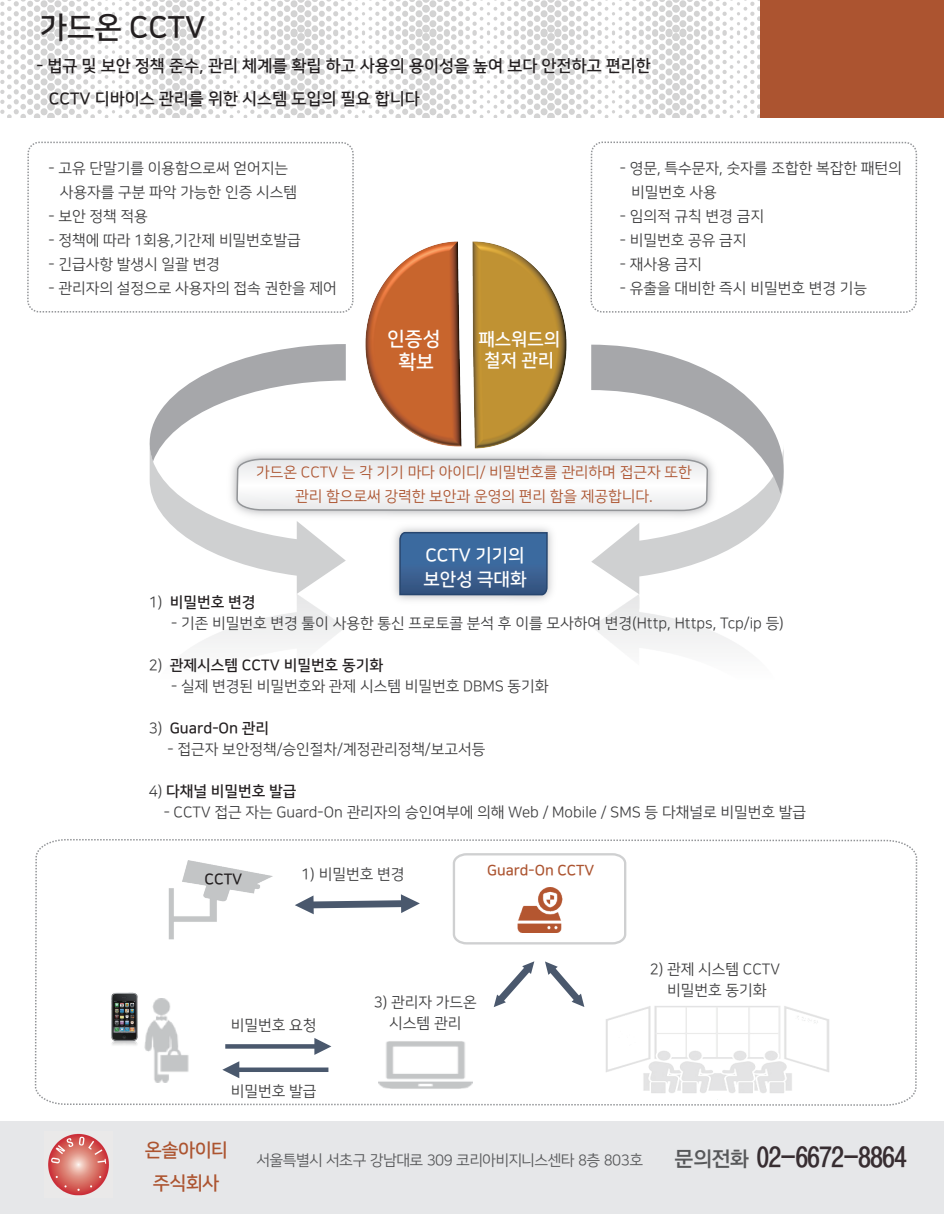
<style>
.page{position:relative;width:944px;height:1214px;background:#fff}
.page>*{position:absolute;margin:0;border:0;box-sizing:border-box;transform-origin:0 0}
.t1{font:30px "Nanum Square B";color:#231f20}
.t2{font:27px "YGO540";letter-spacing:-.01em;color:#372d31}
.t3{font:19.5px/23.4px "Nanum Square B";color:#fff;text-align:center}
.t4{font:18.75px/32.7px "Nanum Square B";letter-spacing:-.03em;color:#ac5430;text-align:center}
.t5{font:18px/21.6px "Nanum Square B";color:#fff;text-align:center}
.t6{font:16.5px/33.8px "Nanum Square B";color:#231f20}
.t7{font:15px/24px "Nanum Square R";color:#3e3e3f}
.t8{font:15px/24px "Nanum Square R";color:#ac5430;text-align:center}
.t9{font:15px "Nanum Square B";color:#231f20}
.t10{font:15px "Nanum Square R";letter-spacing:-.035em;color:#57585a}
.t11{font:14.55px "Nanum Square B";color:#ac5430}
.s1{font-family:"Nanum Square R";color:#3e3e3f}
.s2{font-size:21px;color:#57585a}
</style>
<div class="page">
<svg style="left:0;top:0;width:760px;height:117px"></svg>
<div style="left:760px;top:0;width:184px;height:117px;background:#ac5430"></div>
<div style="left:0;top:1121px;width:944px;height:93px;background:#e6e7e9"></div>
<img style="left:48px;top:1133px;width:61px;height:63px">
<img style="left:366px;top:241px;width:94px;height:103px">
<img style="left:472px;top:241px;width:94px;height:103px">
<div style="left:27px;top:142px;width:327px;height:171px;border:2px dashed #939598;border-radius:11px"></div>
<div style="left:590px;top:141px;width:327px;height:172px;border:2px dashed #939598;border-radius:11px"></div>
<svg style="left:149px;top:344px;width:635px;height:252px"></svg>
<svg style="left:34px;top:839px;width:884px;height:266px"></svg>
<img style="left:160px;top:861px;width:121px;height:78px">
<svg style="left:295px;top:894px;width:125px;height:20px"></svg>
<svg style="left:451px;top:852px;width:176px;height:93px"></svg>
<img style="left:124px;top:998px;width:85px;height:84px">
<img style="left:378px;top:1030px;width:94px;height:70px">
<img style="left:592px;top:998px;width:248px;height:101px">
<img style="left:107px;top:989px;width:34px;height:59px">
<div style="left:236px;top:1067px;width:92px;height:5px;background:#4a586d"></div>
<svg style="left:222px;top:1061px;width:17px;height:17px"></svg>
<svg style="left:225px;top:1044px;width:89px;height:4px"></svg>
<svg style="left:314px;top:1038px;width:17px;height:17px"></svg>
<svg style="left:490px;top:959px;width:97px;height:50px"></svg>
<h1 class="t1" style="left:40px;top:12px;width:167px">가드온 CCTV</h1>
<p class="t6" style="left:49px;top:49px;width:603px;text-indent:-12px">- 법규 및 보안 정책 준수, 관리 체계를 확립 하고 사용의 용이성을 높여 보다 안전하고 편리한<br>CCTV 디바이스 관리를 위한 시스템 도입의 필요 합니다</p>
<p class="t7" style="left:60px;top:157px;width:239px;text-indent:-11px">- 고유 단말기를 이용함으로써 얻어지는 사용자를 구분 파악 가능한 인증 시스템</p>
<p class="t7" style="left:49px;top:205px;width:101px">- 보안 정책 적용</p>
<p class="t7" style="left:49px;top:229px;width:254px">- 정책에 따라 1회용,기간제 비밀번호발급</p>
<p class="t7" style="left:49px;top:253px;width:173px">- 긴급사항 발생시 일괄 변경</p>
<p class="t7" style="left:49px;top:277px;width:290px">- 관리자의 설정으로 사용자의 접속 권한을 제어</p>
<h3 class="t3" style="left:387px;top:327px;width:55px">인증성 확보</h3>
<p class="t5" style="left:478px;top:328px;width:83px">패스워드의 철저 관리</p>
<p class="t7" style="left:631px;top:157px;width:272px;text-indent:-11px">- 영문, 특수문자, 숫자를 조합한 복잡한 패턴의 비밀번호 사용</p>
<p class="t7" style="left:620px;top:205px;width:146px">- 임의적 규칙 변경 금지</p>
<p class="t7" style="left:620px;top:229px;width:128px">- 비밀번호 공유 금지</p>
<p class="t7" style="left:620px;top:253px;width:83px">- 재사용 금지</p>
<p class="t7" style="left:620px;top:277px;width:249px">- 유출을 대비한 즉시 비밀번호 변경 기능</p>
<p class="t8" style="left:256px;top:461px;width:437px">가드온 CCTV 는 각 기기 마다 아이디/ 비밀번호를 관리하며 접근자 또한 관리 함으로써 강력한 보안과 운영의 편리 함을 제공합니다.</p>
<p class="t5" style="left:423px;top:543px;width:104px;line-height:24px;text-align:left">CCTV 기기의 보안성 극대화</p>
<p class="t9" style="left:149px;top:594px;width:108px"><span class="s1">1)</span> 비밀번호 변경</p>
<p class="t7" style="left:171px;top:611px;width:614px">- 기존 비밀번호 변경 툴이 사용한 통신 프로토콜 분석 후 이를 모사하여 변경(Http, Https, Tcp/ip 등)</p>
<p class="t9" style="left:149px;top:657px;width:236px"><span class="s1">2)</span> 관제시스템 CCTV 비밀번호 동기화</p>
<p class="t7" style="left:171px;top:674px;width:379px">- 실제 변경된 비밀번호와 관제 시스템 비밀번호 DBMS 동기화</p>
<p class="t9" style="left:149px;top:720px;width:122px"><span class="s1">3)</span> Guard-On 관리</p>
<p class="t7" style="left:167px;top:737px;width:319px">- 접근자 보안정책/승인절차/계정관리정책/보고서등</p>
<p class="t9" style="left:149px;top:783px;width:149px"><span class="s1">4)</span> 다채널 비밀번호 발급</p>
<p class="t7" style="left:164px;top:800px;width:644px">- CCTV 접근 자는 Guard-On 관리자의 승인여부에 의해 Web / Mobile / SMS 등 다채널로 비밀번호 발급</p>
<p class="t9" style="left:204px;top:870px;width:39px">CCTV</p>
<p class="t7" style="left:301px;top:862px;width:105px">1) 비밀번호 변경</p>
<p class="t11" style="left:487px;top:862px;width:108px">Guard-On CCTV</p>
<p class="t7" style="left:231px;top:1013px;width:87px">비밀번호 요청</p>
<p class="t7" style="left:231px;top:1079px;width:87px">비밀번호 발급</p>
<p class="t7" style="left:374px;top:992px;width:105px;line-height:21px;text-align:center">3) 관리자 가드온 시스템 관리</p>
<p class="t7" style="left:649px;top:959px;width:132px;line-height:21px;text-align:center">2) 관제 시스템 CCTV 비밀번호 동기화</p>
<p class="t4" style="left:145px;top:1134px;width:85px">온솔아이티 주식회사</p>
<h2 class="t2" style="left:674px;top:1143px;width:233px"><span class="s2">문의전화</span> 02-6672-8864</h2>
<p class="t10" style="left:256px;top:1152px;width:388px">서울특별시 서초구 강남대로 309 코리아비지니스센타 8층 803호</p>
</div>
